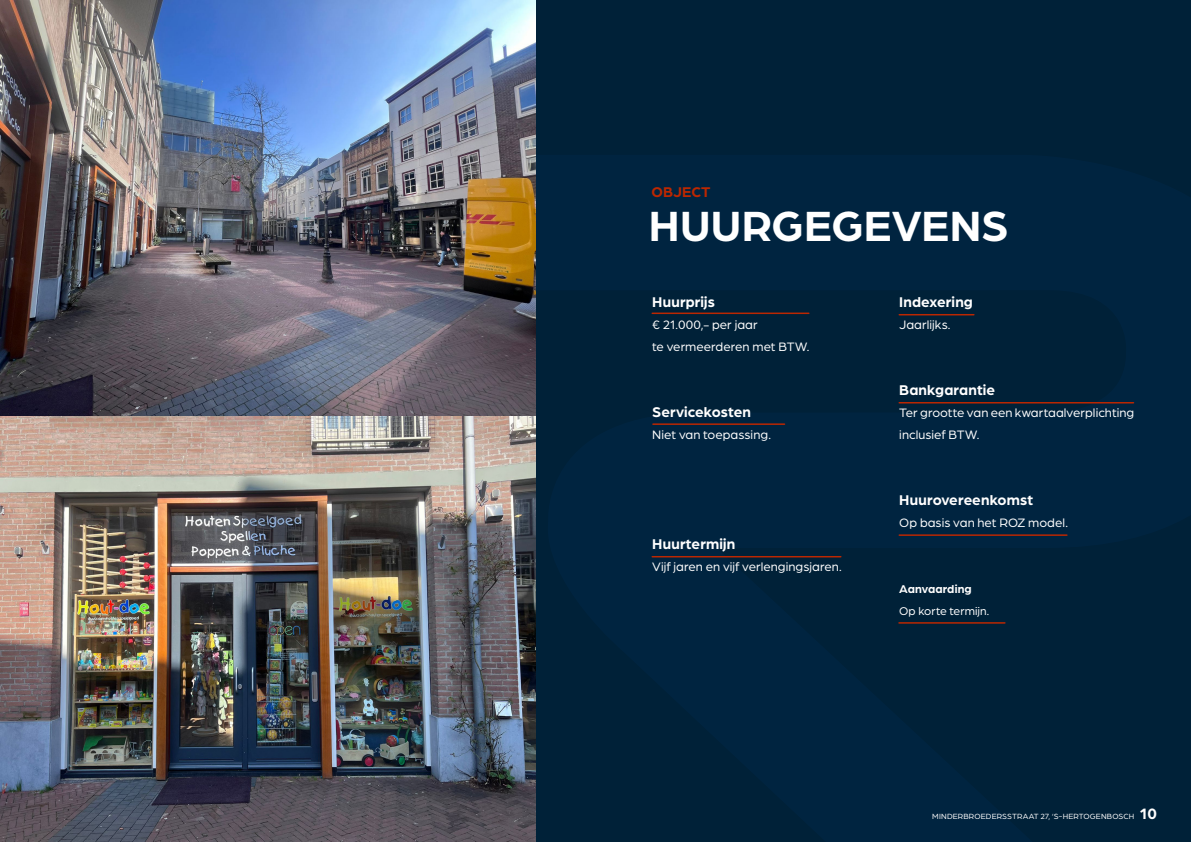
<style>
.page{position:relative;width:1191px;height:842px;background:#fff}
.page>*{position:absolute;margin:0;border:0;box-sizing:border-box;transform-origin:0 0}
.Koppen_groot_wit{font:700 45px "Arboria";color:#fff}
.Broodtekst_wit{font:700 15px "Arboria";letter-spacing:.005em;color:#fff}
.Kopjes_klein_rood{font:700 15px "Arboria";letter-spacing:.01em;color:#bc2701}
.Broodtekst_wit-2{font:13px "Arboria";color:#fff}
.Broodtekst_wit-3{font:12px "Arboria";letter-spacing:.005em;color:#fff}
.Broodtekst_wit-4{font:700 12px "Arboria";letter-spacing:.01em;color:#fff}
.t1{font:8px "Arboria";letter-spacing:.02em;color:#fff}
.s1{font-weight:700;font-size:16px}
</style>
<div class="page">
<div style="left:1px;top:0;width:1190px;height:842px;background:#002138"></div>
<img style="left:0;top:0;width:535px;height:417px">
<img style="left:0;top:417px;width:535px;height:425px">
<hr style="left:652px;top:313px;width:157px;height:1px;background:#bc2701">
<hr style="left:899px;top:314px;width:75px;height:1px;background:#bc2701">
<hr style="left:652px;top:556px;width:189px;height:1px;background:#bc2701">
<hr style="left:899px;top:534px;width:168px;height:2px;background:#bc2701">
<hr style="left:899px;top:402px;width:234px;height:1px;background:#bc2701">
<hr style="left:653px;top:423px;width:131px;height:2px;background:#bc2701">
<hr style="left:899px;top:622px;width:106px;height:2px;background:#bc2701">
<p class="Kopjes_klein_rood" style="left:651px;top:181px;width:61px">OBJECT</p>
<p class="Koppen_groot_wit" style="left:649px;top:195px;width:361px">HUURGEGEVENS</p>
<p class="Broodtekst_wit" style="left:652px;top:291px;width:64px">Huurprijs</p>
<p class="Broodtekst_wit-2" style="left:652px;top:316px;width:107px">€ 21.000,- per jaar</p>
<p class="Broodtekst_wit-2" style="left:652px;top:338px;width:159px">te vermeerderen met BTW.</p>
<p class="Broodtekst_wit" style="left:652px;top:401px;width:100px">Servicekosten</p>
<p class="Broodtekst_wit-2" style="left:652px;top:426px;width:120px">Niet van toepassing.</p>
<p class="Broodtekst_wit" style="left:652px;top:533px;width:84px">Huurtermijn</p>
<p class="Broodtekst_wit-2" style="left:652px;top:558px;width:191px">Vijf jaren en vijf verlengingsjaren.</p>
<p class="Broodtekst_wit" style="left:899px;top:291px;width:75px">Indexering</p>
<p class="Broodtekst_wit-2" style="left:899px;top:316px;width:53px">Jaarlijks.</p>
<p class="Broodtekst_wit" style="left:899px;top:379px;width:97px">Bankgarantie</p>
<p class="Broodtekst_wit-2" style="left:899px;top:404px;width:236px">Ter grootte van een kwartaalverplichting</p>
<p class="Broodtekst_wit-2" style="left:899px;top:426px;width:82px">inclusief BTW.</p>
<p class="Broodtekst_wit" style="left:899px;top:489px;width:135px">Huurovereenkomst</p>
<p class="Broodtekst_wit-2" style="left:899px;top:514px;width:170px">Op basis van het ROZ model.</p>
<p class="Broodtekst_wit-4" style="left:899px;top:580px;width:74px">Aanvaarding</p>
<p class="Broodtekst_wit-3" style="left:899px;top:603px;width:91px">Op korte termijn.</p>
<p class="t1" style="left:932px;top:811px;width:226px">MINDERBROEDERSSTRAAT 27, ‘S-HERTOGENBOSCH <span class="s1">10</span></p>
</div>
